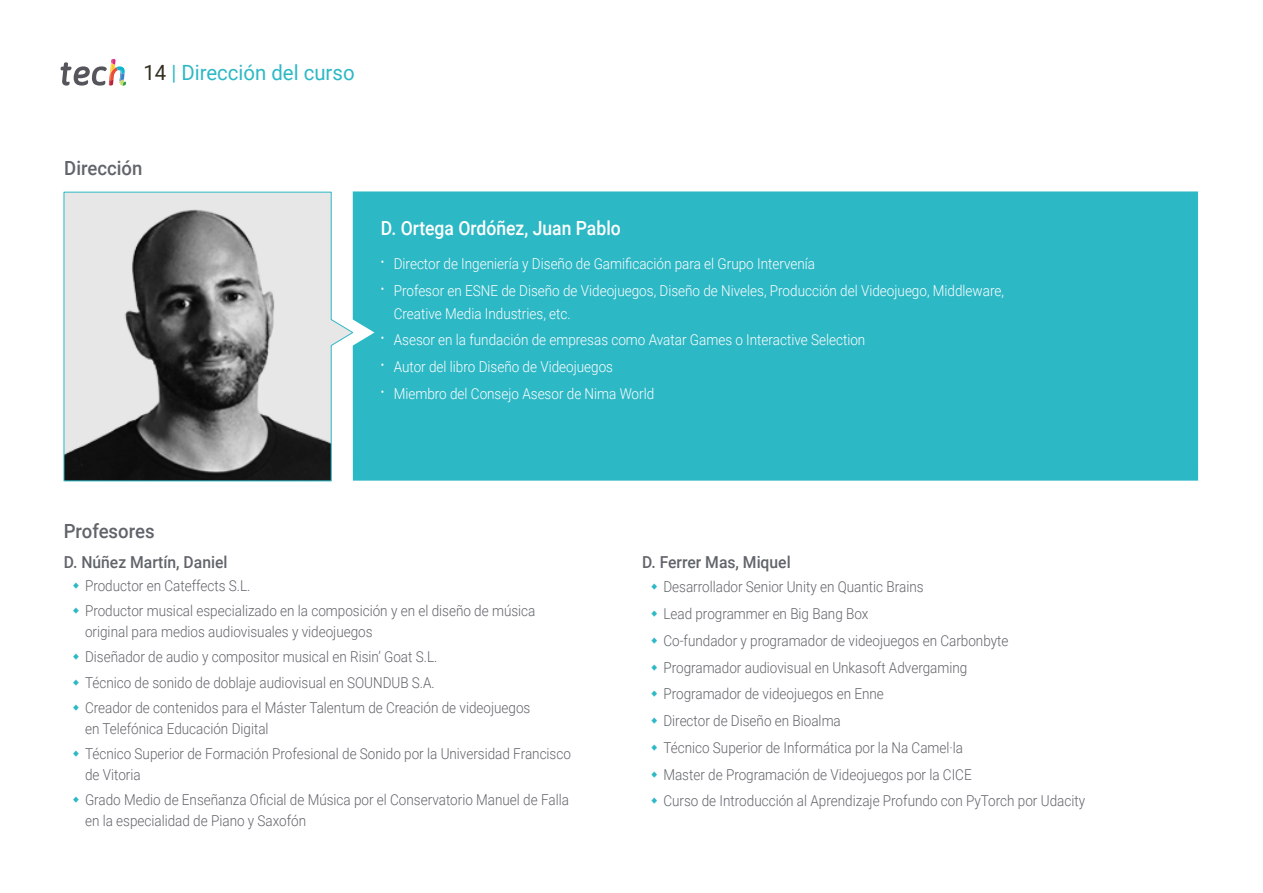
<style>
.page{position:relative;width:1263px;height:893px;background:#fff}
.page>*{position:absolute;margin:0;border:0;box-sizing:border-box;transform-origin:0 0}
.t1{font:21px "Roboto";color:#2db8c5}
.t2{font:500 19.5px "Roboto";color:#fff;scale:.9 1}
.t3{font:500 19.5px "Roboto";color:#61646a;scale:.95 1}
.t4{font:500 16.5px "Roboto";color:#61646a;scale:.95 1}
.t5{font:300 15px/26.7px "Roboto";color:#61646a;scale:.9 1}
.t6{font:300 15px/22.5px "Roboto";color:#fff;scale:.9 1}
.s1{color:#312e20}
</style>
<div class="page">
<svg style="left:61px;top:59px;width:65px;height:27px"></svg>
<div style="left:353px;top:191px;width:845px;height:290px;background:#2db8c5"></div>
<svg style="left:64px;top:192px;width:289px;height:289px;background:#a2a4a4"></svg>
<h1 class="t1" style="left:144px;top:57px;width:213px"><span class="s1">14</span> | Dirección del curso</h1>
<h2 class="t3" style="left:64px;top:154px;width:84px">Dirección</h2>
<h2 class="t3" style="left:64px;top:518px;width:97px">Profesores</h2>
<h2 class="t2" style="left:381px;top:215px;width:268px">D. Ortega Ordóñez, Juan Pablo</h2>
<p class="t6" style="left:381px;top:252px;width:484px"><sup>•</sup> Director de Ingeniería y Diseño de Gamificación para el Grupo Intervenía</p>
<p class="t6" style="left:394px;top:279px;width:679px;text-indent:-13px"><sup>•</sup> Profesor en ESNE de Diseño de Videojuegos, Diseño de Niveles, Producción del Videojuego, Middleware,<br>Creative Media Industries, etc.</p>
<p class="t6" style="left:381px;top:328px;width:540px"><sup>•</sup> Asesor en la fundación de empresas como Avatar Games o Interactive Selection</p>
<p class="t6" style="left:381px;top:355px;width:259px"><sup>•</sup> Autor del libro Diseño de Videojuegos</p>
<p class="t6" style="left:381px;top:382px;width:305px"><sup>•</sup> Miembro del Consejo Asesor de Nima World</p>
<p class="t4" style="left:64px;top:550px;width:174px">D. Núñez Martín, Daniel</p>
<p class="t5" style="left:85px;top:572px;width:502px;line-height:25.2px">Productor en Cateffects S.L.<br>Productor musical especializado en la composición y en el diseño de música</p>
<p class="t5" style="left:85px;top:619px;width:496px;line-height:25.2px">original para medios audiovisuales y videojuegos<br>Diseñador de audio y compositor musical en Risin’ Goat S.L.<br>Técnico de sonido de doblaje audiovisual en SOUNDUB S.A.<br>Creador de contenidos para el Máster Talentum de Creación de videojuegos</p>
<p class="t5" style="left:85px;top:715px;width:541px;line-height:25.2px">en Telefónica Educación Digital<br>Técnico Superior de Formación Profesional de Sonido por la Universidad Francisco</p>
<p class="t5" style="left:85px;top:762px;width:539px;line-height:25.2px">de Vitoria<br>Grado Medio de Enseñanza Oficial de Música por el Conservatorio Manuel de Falla</p>
<p class="t5" style="left:85px;top:807px;width:247px">en la especialidad de Piano y Saxofón</p>
<p class="t4" style="left:642px;top:550px;width:158px">D. Ferrer Mas, Miquel</p>
<p class="t5" style="left:663px;top:573px;width:470px">Desarrollador Senior Unity en Quantic Brains<br>Lead programmer en Big Bang Box<br>Co-fundador y programador de videojuegos en Carbonbyte Programador audiovisual en Unkasoft Advergaming<br>Programador de videojuegos en Enne<br>Director de Diseño en Bioalma<br>Técnico Superior de Informática por la Na Camel·la<br>Master de Programación de Videojuegos por la CICE<br>Curso de Introducción al Aprendizaje Profundo con PyTorch por Udacity</p>
</div>
